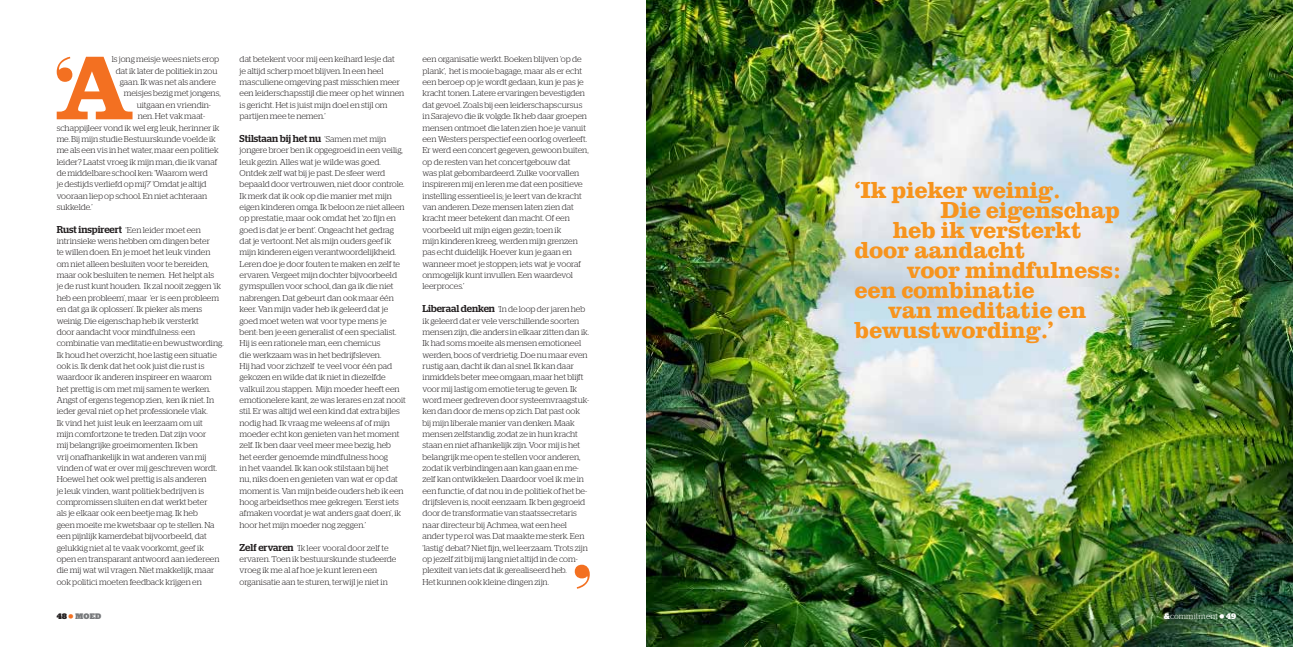
<style>
.page{position:relative;width:1293px;height:647px;background:#fff}
.page>*{position:absolute;margin:0;border:0;box-sizing:border-box;transform-origin:0 0}
.t1{font:700 24px "Clarendon URW";letter-spacing:-.01em;color:#f7941d}
.t2{font:500 10px "Stag";color:#231f20}
.t3{font:300 8.5px/11.3px "Stag";color:#231f20}
.t4{font:300 8px "Stag";letter-spacing:.02em;color:#fff}
.t5{font:900 8px "Stag";letter-spacing:.02em;color:#77797b}
.s1{font-weight:500;font-size:10px}
.s2{color:#231f20}
.s3{font-size:13px;color:#f37021}
.s4{font-weight:300;font-size:8.5px}
.s5{font-weight:700}
.s6{font-weight:900;font-size:13px}
</style>
<div class="page">
<img style="left:646px;top:0;width:647px;height:646px">
<svg style="left:57px;top:57px;width:75px;height:62px"></svg>
<svg style="left:575px;top:564px;width:15px;height:24px"></svg>
<p class="t3" style="left:112px;top:54px;width:109px">ls jong meisje wees niets erop</p>
<p class="t3" style="left:116px;top:65px;width:103px">dat ik later de politiek in zou</p>
<p class="t3" style="left:120px;top:76px;width:98px">gaan. Ik was net als andere</p>
<p class="t3" style="left:124px;top:88px;width:98px">meisjes bezig met jongens,</p>
<p class="t3" style="left:137px;top:99px;width:76px">uitgaan en vriendin-</p>
<p class="t3" style="left:138px;top:110px;width:69px">nen. Het vak maat-</p>
<p class="t3" style="left:57px;top:122px;width:164px">schappijleer vond ik wel erg leuk, herinner ik</p>
<p class="t3" style="left:57px;top:133px;width:161px">me. Bij mijn studie Bestuurskunde voelde ik</p>
<p class="t3" style="left:57px;top:144px;width:163px">me als een vis in het water, maar een politiek</p>
<p class="t3" style="left:57px;top:156px;width:162px">leider? Laatst vroeg ik mijn man, die ik vanaf</p>
<p class="t3" style="left:57px;top:167px;width:153px">de middelbare school ken: ‘Waarom werd</p>
<p class="t3" style="left:57px;top:178px;width:151px">je destijds verliefd op mij?’ ‘Omdat je altijd</p>
<p class="t3" style="left:57px;top:190px;width:152px">vooraan liep op school. En niet achteraan</p>
<p class="t3" style="left:57px;top:201px;width:38px">sukkelde.’</p>
<p class="t3" style="left:57px;top:224px;width:168px"><span class="s1">Rust inspireert</span> ‘Een leider moet een intrinsieke wens hebben om dingen beter<br>te willen doen. En je moet het leuk vinden om niet alleen besluiten voor te bereiden, maar ook besluiten te nemen. Het helpt als<br>je de rust kunt houden. Ik zal nooit zeggen ‘ik heb een probleem’, maar ‘er is een probleem en dat ga ik oplossen’. Ik pieker als mens weinig. Die eigenschap heb ik versterkt<br>door aandacht voor mindfulness: een combinatie van meditatie en bewustwording.<br>Ik houd het overzicht, hoe lastig een situatie ook is. Ik denk dat het ook juist die rust is waardoor ik anderen inspireer en waarom het prettig is om met mij samen te werken.<br>Angst of ergens tegenop zien, ken ik niet. In ieder geval niet op het professionele vlak.<br>Ik vind het juist leuk en leerzaam om uit<br>mijn comfortzone te treden. Dat zijn voor<br>mij belangrijke groeimomenten. Ik ben<br>vrij onafhankelijk in wat anderen van mij vinden of wat er over mij geschreven wordt.<br>Hoewel het ook wel prettig is als anderen<br>je leuk vinden, want politiek bedrijven is compromissen sluiten en dat werkt beter<br>als je elkaar ook een beetje mag. Ik heb<br>geen moeite me kwetsbaar op te stellen. Na een pijnlijk kamerdebat bijvoorbeeld, dat gelukkig niet al te vaak voorkomt, geef ik open en transparant antwoord aan iedereen die mij wat wil vragen. Niet makkelijk, maar ook politici moeten feedback krijgen en</p>
<p class="t5" style="left:57px;top:610px;width:46px"><span class="s2">48</span> <span class="s3">•</span> MOED</p>
<p class="t3" style="left:240px;top:54px;width:166px">dat betekent voor mij een keihard lesje dat<br>je altijd scherp moet blijven. In een heel masculiene omgeving past misschien meer een leiderschapsstijl die meer op het winnen is gericht. Het is juist mijn doel en stijl om partijen mee te nemen.’</p>
<p class="t2" style="left:240px;top:132px;width:148px">Stilstaan bij het nu <span class="s4">‘Samen met mijn</span></p>
<p class="t3" style="left:240px;top:144px;width:168px">jongere broer ben ik opgegroeid in een veilig, leuk gezin. Alles wat je wilde was goed.<br>Ontdek zelf wat bij je past. De sfeer werd bepaald door vertrouwen, niet door controle.<br>Ik merk dat ik ook op die manier met mijn eigen kinderen omga. Ik beloon ze niet alleen op prestatie, maar ook omdat het ‘zo fijn en goed is dat je er bent’. Ongeacht het gedrag dat je vertoont. Net als mijn ouders geef ik mijn kinderen eigen verantwoordelijkheid.<br>Leren doe je door fouten te maken en zelf te ervaren. Vergeet mijn dochter bijvoorbeeld gymspullen voor school, dan ga ik die niet nabrengen. Dat gebeurt dan ook maar één keer. Van mijn vader heb ik geleerd dat je goed moet weten wat voor type mens je bent: ben je een generalist of een specialist.<br>Hij is een rationele man, een chemicus<br>die werkzaam was in het bedrijfsleven.<br>Hij had voor zichzelf te veel voor één pad gekozen en wilde dat ik niet in diezelfde valkuil zou stappen. Mijn moeder heeft een emotionelere kant, ze was lerares en zat nooit stil. Er was altijd wel een kind dat extra bijles nodig had. Ik vraag me weleens af of mijn moeder echt kon genieten van het moment zelf. Ik ben daar veel meer mee bezig, heb<br>het eerder genoemde mindfulness hoog<br>in het vaandel. Ik kan ook stilstaan bij het<br>nu, niks doen en genieten van wat er op dat moment is. Van mijn beide ouders heb ik een hoog arbeidsethos mee gekregen. ‘Eerst iets afmaken voordat je wat anders gaat doen’, ik hoor het mijn moeder nog zeggen.’</p>
<p class="t3" style="left:240px;top:541px;width:158px"><span class="s1">Zelf ervaren</span> ‘Ik leer vooral door zelf te ervaren. Toen ik bestuurskunde studeerde vroeg ik me al af hoe je kunt leren een organisatie aan te sturen, terwijl je niet in</p>
<p class="t3" style="left:422px;top:54px;width:168px">een organisatie werkt. Boeken blijven ‘op de plank’, het is mooie bagage, maar als er echt een beroep op je wordt gedaan, kun je pas je kracht tonen. Latere ervaringen bevestigden dat gevoel. Zoals bij een leiderschapscursus in Sarajevo die ik volgde. Ik heb daar groepen mensen ontmoet die laten zien hoe je vanuit een Westers perspectief een oorlog overleeft.<br>Er werd een concert gegeven, gewoon buiten, op de resten van het concertgebouw dat<br>was plat gebombardeerd. Zulke voorvallen inspireren mij en leren me dat een positieve instelling essentieel is; je leert van de kracht van anderen. Deze mensen laten zien dat kracht meer betekent dan macht. Of een voorbeeld uit mijn eigen gezin; toen ik<br>mijn kinderen kreeg, werden mijn grenzen pas echt duidelijk. Hoever kun je gaan en wanneer moet je stoppen; iets wat je vooraf onmogelijk kunt invullen. Een waardevol leerproces.’</p>
<p class="t3" style="left:422px;top:303px;width:168px"><span class="s1">Liberaal denken</span> ‘In de loop der jaren heb ik geleerd dat er vele verschillende soorten mensen zijn, die anders in elkaar zitten dan ik.<br>Ik had soms moeite als mensen emotioneel werden, boos of verdrietig. Doe nu maar even rustig aan, dacht ik dan al snel. Ik kan daar inmiddels beter mee omgaan, maar het blijft voor mij lastig om emotie terug te geven. Ik word meer gedreven door systeemvraagstuk&shy;ken dan door de mens op zich. Dat past ook bij mijn liberale manier van denken. Maak mensen zelfstandig, zodat ze in hun kracht staan en niet afhankelijk zijn. Voor mij is het belangrijk me open te stellen voor anderen, zodat ik verbindingen aan kan gaan en me&shy;zelf kan ontwikkelen. Daardoor voel ik me in een functie, of dat nou in de politiek of het be&shy;drijfsleven is, nooit eenzaam. Ik ben gegroeid door de transformatie van staatssecretaris naar directeur bij Achmea, wat een heel ander type rol was. Dat maakte me sterk. Een ‘lastig’ debat? Niet fijn, wel leerzaam. Trots zijn op jezelf zit bij mij lang niet altijd in de com&shy;plexiteit van iets dat ik gerealiseerd heb.<br>Het kunnen ook kleine dingen zijn.</p>
<h1 class="t1" style="left:854px;top:176px;width:208px">‘Ik pieker weinig.</h1>
<h1 class="t1" style="left:940px;top:196px;width:181px">Die eigenschap</h1>
<h1 class="t1" style="left:892px;top:216px;width:191px">heb ik versterkt</h1>
<h1 class="t1" style="left:854px;top:236px;width:173px">door aandacht</h1>
<h1 class="t1" style="left:907px;top:256px;width:214px">voor mindfulness:</h1>
<h1 class="t1" style="left:854px;top:276px;width:181px">een combinatie</h1>
<h1 class="t1" style="left:888px;top:296px;width:200px">van meditatie en</h1>
<h1 class="t1" style="left:854px;top:316px;width:200px">bewustwording.’</h1>
<p class="t4" style="left:1164px;top:611px;width:74px"><span class="s5">&amp;</span>commitment <span class="s6">•</span> <span class="s5">49</span></p>
</div>
